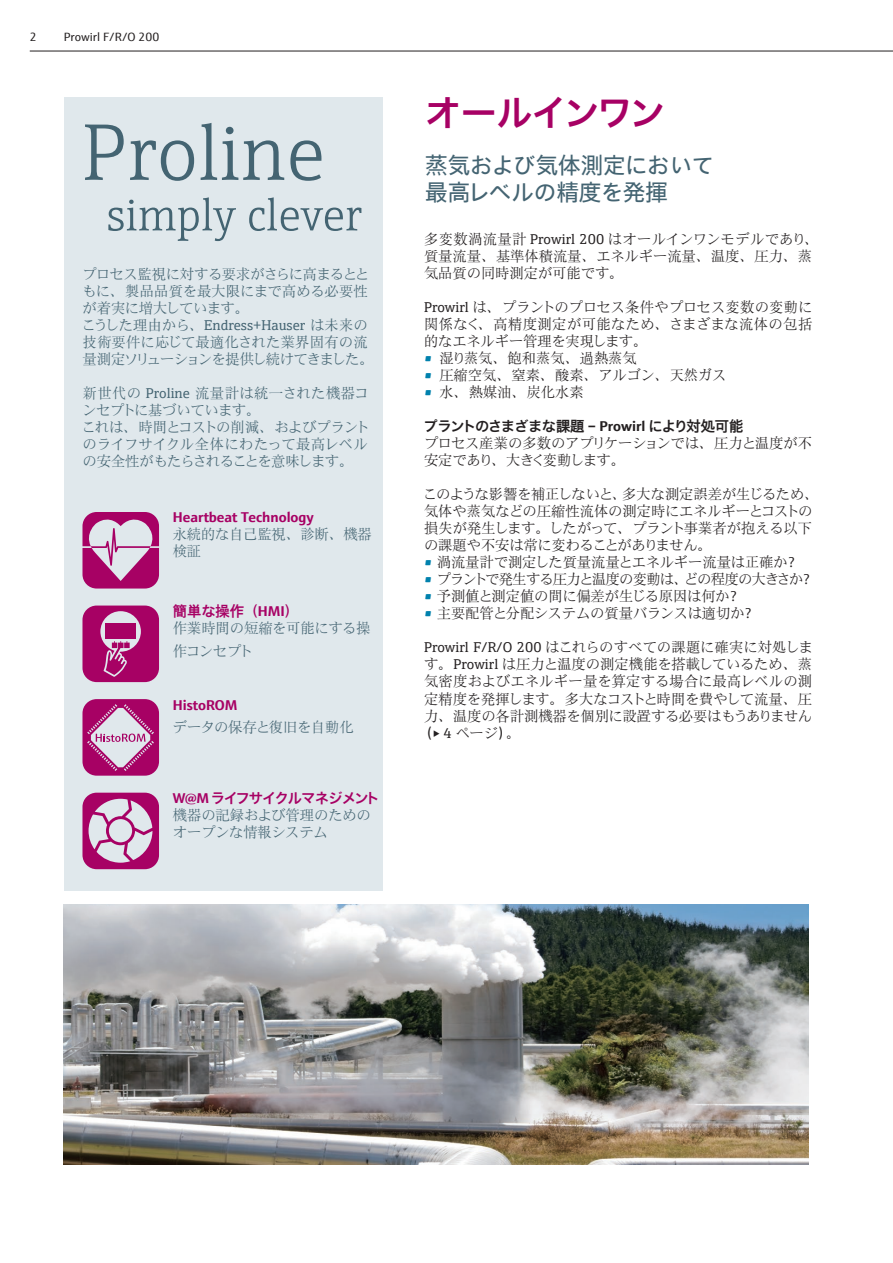
<style>
.page{position:relative;width:893px;height:1263px;background:#fff}
.page>*{position:absolute;margin:0;border:0;box-sizing:border-box;transform-origin:0 0}
.t1{font:700 36px "E+H Sans JP";letter-spacing:-.06em;color:#a70164}
.t2{font:22.5px/27px "E+H Sans JP";color:#446472}
.t3{font:14.25px/17px "E+H Serif JP";color:#231f20}
.t4{font:14.25px/17px "E+H Serif JP";letter-spacing:-.01em;color:#446472}
.t5{font:700 14.25px "E+H Sans JP";color:#a70164}
.t6{font:14.25px "E+H Serif JP";letter-spacing:-.05em;color:#231f20}
.t7{font:700 14.25px "E+H Sans JP";letter-spacing:-.02em;color:#231f20}
.t8{font:14.25px "E+H Serif JP";letter-spacing:.025em;color:#231f20}
.t9{font:700 14.25px "E+H Sans JP";letter-spacing:-.085em;color:#a70164}
.t10{font:12px "E+H Sans JP";color:#231f20}
.s1{color:#0081ad}
.s2{font-family:"E+H Sans JP";font-weight:700}
</style>
<div class="page">
<hr style="left:30px;top:51px;width:863px;height:1px;background:#231f20">
<div style="left:64px;top:97px;width:319px;height:793px;background:#e0e8ec"></div>
<svg style="left:85px;top:124px;width:39px;height:56px"></svg>
<svg style="left:130px;top:140px;width:64px;height:41px"></svg>
<svg style="left:201px;top:123px;width:83px;height:57px"></svg>
<svg style="left:290px;top:140px;width:31px;height:41px"></svg>
<svg style="left:108px;top:197px;width:128px;height:44px"></svg>
<svg style="left:249px;top:197px;width:112px;height:34px"></svg>
<svg style="left:82px;top:605px;width:77px;height:77px;background:#b12b7d"></svg>
<svg style="left:82px;top:699px;width:77px;height:77px"></svg>
<svg style="left:82px;top:512px;width:77px;height:76px"></svg>
<svg style="left:82px;top:793px;width:77px;height:76px"></svg>
<img style="left:64px;top:904px;width:744px;height:260px">
<p class="t10" style="left:30px;top:29px;width:8px">2</p>
<p class="t10" style="left:64px;top:29px;width:97px">Prowirl F/R/O 200</p>
<p class="t4" style="left:81px;top:266px;width:294px">プロセス監視に対する要求がさらに高まるとともに、製品品質を最大限にまで高める必要性が着実に増大しています。<br>こうした理由から、Endress+Hauser は未来の技術要件に応じて最適化された業界固有の流量測定ソリューションを提供し続けてきました。</p>
<p class="t4" style="left:81px;top:385px;width:290px">新世代の Proline 流量計は統一された機器コンセプトに基づいています。<br>これは、時間とコストの削減、およびプラントのライフサイクル全体にわたって最高レベルの安全性がもたらされることを意味します。</p>
<p class="t5" style="left:173px;top:509px;width:142px">Heartbeat Technology</p>
<p class="t4" style="left:173px;top:526px;width:200px">永続的な自己監視、診断、機器検証</p>
<p class="t5" style="left:173px;top:603px;width:127px">簡単な操作（HMI）</p>
<p class="t4" style="left:173px;top:617px;width:199px;line-height:22.5px">作業時間の短縮を可能にする操作コンセプト</p>
<p class="t5" style="left:173px;top:696px;width:66px">HistoROM</p>
<p class="t4" style="left:173px;top:719px;width:182px">データの保存と復旧を自動化</p>
<p class="t9" style="left:173px;top:790px;width:208px">W@M ライフサイクルマネジメント</p>
<p class="t4" style="left:173px;top:807px;width:199px">機器の記録および管理のためのオープンな情報システム</p>
<h1 class="t1" style="left:425px;top:92px;width:242px">オールインワン</h1>
<h2 class="t2" style="left:425px;top:152px;width:291px">蒸気および気体測定において最高レベルの精度を発揮</h2>
<p class="t3" style="left:424px;top:231px;width:396px">多変数渦流量計 Prowirl 200 はオールインワンモデルであり、質量流量、基準体積流量、エネルギー流量、温度、圧力、蒸気品質の同時測定が可能です。</p>
<p class="t3" style="left:424px;top:299px;width:390px;text-align:justify">Prowirl は、プラントのプロセス条件やプロセス変数の変動に関係なく、高精度測定が可能なため、さまざまな流体の包括的なエネルギー管理を実現します。</p>
<p class="t3" style="left:424px;top:350px;width:214px"><span class="s1">•</span> 湿り蒸気、飽和蒸気、過熱蒸気</p>
<p class="t3" style="left:424px;top:367px;width:304px"><span class="s1">•</span> 圧縮空気、窒素、酸素、アルゴン、天然ガス</p>
<p class="t3" style="left:424px;top:384px;width:161px"><span class="s1">•</span> 水、熱媒油、炭化水素</p>
<p class="t7" style="left:423px;top:418px;width:322px">プラントのさまざまな課題 – Prowirl により対処可能</p>
<p class="t3" style="left:424px;top:435px;width:390px">プロセス産業の多数のアプリケーションでは、圧力と温度が不安定であり、大きく変動します。</p>
<p class="t3" style="left:423px;top:486px;width:397px">このような影響を補正しないと、多大な測定誤差が生じるため、気体や蒸気などの圧縮性流体の測定時にエネルギーとコストの損失が発生します。したがって、プラント事業者が抱える以下の課題や不安は常に変わることがありません。</p>
<p class="t3" style="left:424px;top:554px;width:376px"><span class="s1">•</span> 渦流量計で測定した質量流量とエネルギー流量は正確か？</p>
<p class="t6" style="left:424px;top:568px;width:391px"><span class="s1">•</span> プラントで発生する圧力と温度の変動は、どの程度の大きさか？</p>
<p class="t3" style="left:424px;top:588px;width:318px"><span class="s1">•</span> 予測値と測定値の間に偏差が生じる原因は何か？</p>
<p class="t3" style="left:424px;top:605px;width:333px"><span class="s1">•</span> 主要配管と分配システムの質量バランスは適切か？</p>
<p class="t3" style="left:424px;top:639px;width:390px">Prowirl F/R/O 200 はこれらのすべての課題に確実に対処しま</p>
<p class="t3" style="left:424px;top:656px;width:390px">す。Prowirl は圧力と温度の測定機能を搭載しているため、蒸</p>
<p class="t8" style="left:424px;top:670px;width:390px">気密度およびエネルギー量を算定する場合に最高レベルの測</p>
<p class="t3" style="left:424px;top:690px;width:390px">定精度を発揮します。多大なコストと時間を費やして流量、圧</p>
<p class="t3" style="left:424px;top:707px;width:390px">力、温度の各計測機器を個別に設置する必要はもうありません</p>
<p class="t3" style="left:418px;top:724px;width:103px">（<span class="s2">▸</span> 4 ページ）。</p>
</div>
